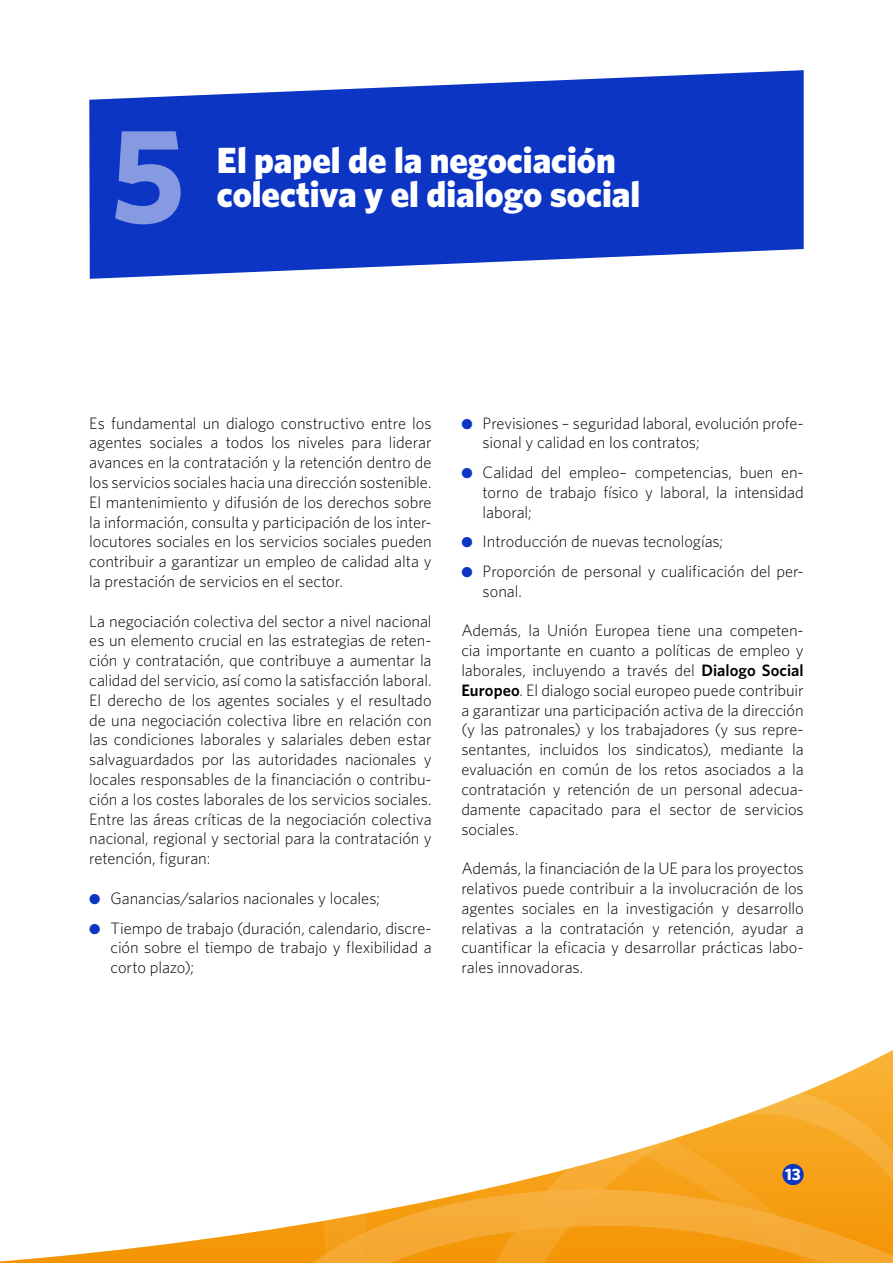
<style>
.page{position:relative;width:893px;height:1263px;background:#fff}
.page>*{position:absolute;margin:0;border:0;box-sizing:border-box;transform-origin:0 0}
.t1{font:700 135px "Whitney";color:#869ae1}
.t2{font:900 36.45px/33.8px "Whitney";letter-spacing:-.005em;color:#fff}
.t3{font:300 16.5px/19.8px "Whitney";letter-spacing:-.005em;color:#000;text-align:justify}
.t4{font:700 16.5px "Whitney";color:#fff}
.s1{color:#0c35c3}
.s2{font-weight:600}
</style>
<div class="page">
<svg style="left:0;top:1050px;width:893px;height:213px"></svg>
<svg style="left:324px;top:1078px;width:567px;height:111px"></svg>
<svg style="left:244px;top:1189px;width:199px;height:74px"></svg>
<svg style="left:443px;top:1084px;width:450px;height:179px"></svg>
<svg style="left:89px;top:70px;width:715px;height:209px;background:#2f52cb"></svg>
<div style="left:782px;top:1164px;width:22px;height:21px;background:#0c35c3;border-radius:50%"></div>
<h1 class="t1" style="left:111px;top:94px;width:76px">5</h1>
<h2 class="t2" style="left:217px;top:143px;width:425px">El papel de la negociación colectiva y el dialogo social</h2>
<p class="t3" style="left:89px;top:413px;width:344px">Es fundamental un dialogo constructivo entre los agentes sociales a todos los niveles para liderar avances en la contratación y la retención dentro de los servicios sociales hacia una dirección sostenible.<br>El mantenimiento y difusión de los derechos sobre la información, consulta y participación de los inter&shy;locutores sociales en los servicios sociales pueden contribuir a garantizar un empleo de calidad alta y la prestación de servicios en el sector.</p>
<p class="t3" style="left:89px;top:611px;width:344px">La negociación colectiva del sector a nivel nacional es un elemento crucial en las estrategias de reten&shy;ción y contratación, que contribuye a aumentar la calidad del servicio, así como la satisfacción laboral.<br>El derecho de los agentes sociales y el resultado de una negociación colectiva libre en relación con las condiciones laborales y salariales deben estar salvaguardados por las autoridades nacionales y locales responsables de la financiación o contribu&shy;ción a los costes laborales de los servicios sociales.<br>Entre las áreas críticas de la negociación colectiva nacional, regional y sectorial para la contratación y retención, figuran:</p>
<p class="t3" style="left:89px;top:888px;width:292px"><span class="s1">●</span> Ganancias/salarios nacionales y locales;</p>
<p class="t3" style="left:111px;top:917px;width:323px;text-indent:-21px"><span class="s1">●</span> Tiempo de trabajo (duración, calendario, discre&shy;ción sobre el tiempo de trabajo y flexibilidad a corto plazo);</p>
<p class="t3" style="left:483px;top:413px;width:323px;text-indent:-21px"><span class="s1">●</span> Previsiones – seguridad laboral, evolución profe&shy;sional y calidad en los contratos;</p>
<p class="t3" style="left:483px;top:462px;width:323px;text-indent:-21px"><span class="s1">●</span> Calidad del empleo– competencias, buen en&shy;torno de trabajo físico y laboral, la intensidad laboral;</p>
<p class="t3" style="left:461px;top:531px;width:263px"><span class="s1">●</span> Introducción de nuevas tecnologías;</p>
<p class="t3" style="left:483px;top:561px;width:323px;text-indent:-21px"><span class="s1">●</span> Proporción de personal y cualificación del per&shy;sonal.</p>
<p class="t3" style="left:461px;top:620px;width:344px">Además, la Unión Europea tiene una competen&shy;cia importante en cuanto a políticas de empleo y laborales, incluyendo a través del <span class="s2">Dialogo Social Europeo</span>. El dialogo social europeo puede contribuir a garantizar una participación activa de la dirección (y las patronales) y los trabajadores (y sus repre&shy;sentantes, incluidos los sindicatos), mediante la evaluación en común de los retos asociados a la contratación y retención de un personal adecua&shy;damente capacitado para el sector de servicios sociales.</p>
<p class="t3" style="left:461px;top:858px;width:344px">Además, la financiación de la UE para los proyectos relativos puede contribuir a la involucración de los agentes sociales en la investigación y desarrollo relativas a la contratación y retención, ayudar a cuantificar la eficacia y desarrollar prácticas labo&shy;rales innovadoras.</p>
<p class="t4" style="left:785px;top:1164px;width:17px">13</p>
</div>
